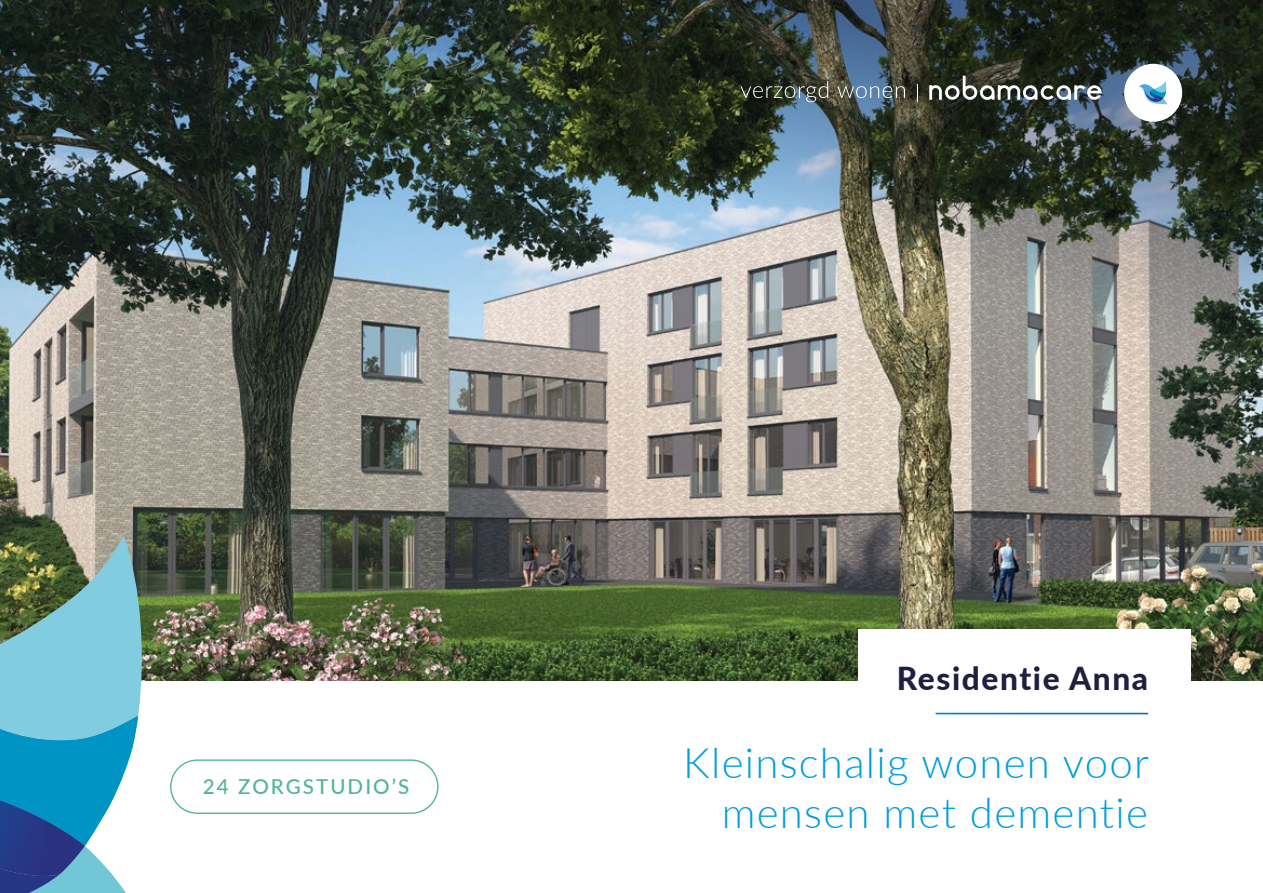
<style>
.page{position:relative;width:1263px;height:893px;background:#fff}
.page>*{position:absolute;margin:0;border:0;box-sizing:border-box;transform-origin:0 0}
.t1{font:300 42px/49.5px "Lato";letter-spacing:.03em;color:#009ddd;text-align:right}
.t2{font:800 31.65px "Lato";letter-spacing:.05em;color:#1d203f}
.t3{font:500 20.55px "Lato";letter-spacing:.1em;color:#51b68f}
</style>
<div class="page">
<img style="left:0;top:0;width:1263px;height:680px">
<div style="left:1124px;top:64px;width:58px;height:58px;background:#fff;border-radius:50%"></div>
<svg style="left:1139px;top:81px;width:28px;height:24px"></svg>
<svg style="left:0;top:535px;width:145px;height:358px;background:#6fb1bc"></svg>
<img style="left:0;top:800px;width:85px;height:76px">
<div style="left:858px;top:629px;width:333px;height:85px;background:#fff"></div>
<svg style="left:929px;top:76px;width:172px;height:24px"></svg>
<svg style="left:917px;top:84px;width:1px;height:17px"></svg>
<svg style="left:740px;top:81px;width:88px;height:21px;background:#454d44"></svg>
<svg style="left:837px;top:86px;width:68px;height:12px"></svg>
<div style="left:170px;top:759px;width:269px;height:55px;border:1px solid #51b68f;border-radius:27px"></div>
<p class="t3" style="left:203px;top:771px;width:208px">24 ZORGSTUDIO’S</p>
<p class="t2" style="left:897px;top:655px;width:253px">Residentie Anna</p>
<p class="t1" style="left:683px;top:737px;width:467px">Kleinschalig wonen voor mensen met dementie</p>
</div>
